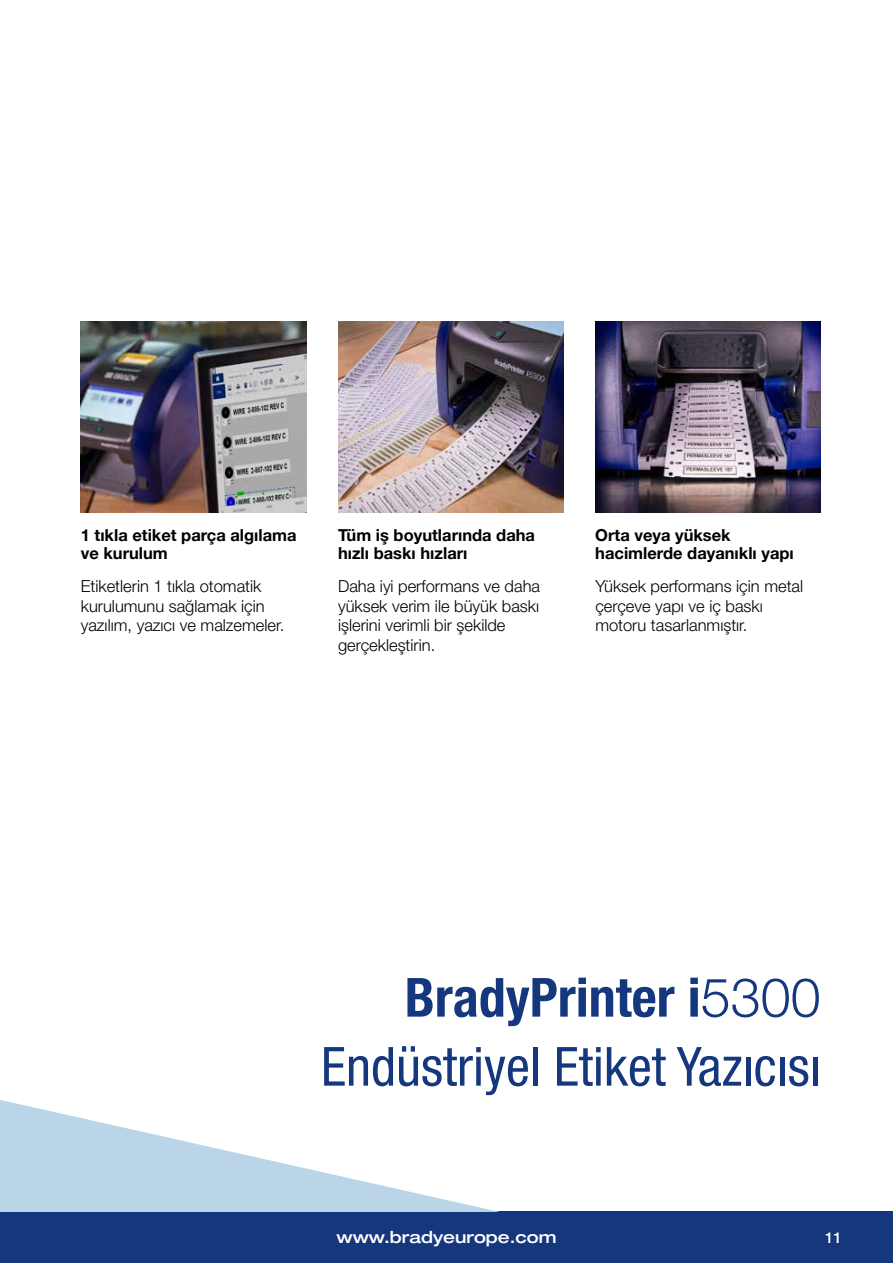
<style>
.page{position:relative;width:893px;height:1263px;background:#fff}
.page>*{position:absolute;margin:0;border:0;box-sizing:border-box;transform-origin:0 0}
.t1{font:condensed 54px/69px "Helvetica Neue LT Pro";color:#14377d;text-align:right}
.t2{font:300 16.5px/19.8px "Helvetica Neue LT Pro";color:#000}
.t3{font:700 16.5px/18px "Helvetica Neue LT Pro";color:#000}
.t4{font:500 expanded 16.5px "Helvetica Neue LT Pro";color:#fff}
.t5{font:500 15px "Helvetica Neue LT Pro";color:#fff}
.s1{font-weight:700}
.s2{font-weight:300;font-stretch:normal}
</style>
<div class="page">
<div style="left:0;top:1212px;width:893px;height:51px;background:#14377d"></div>
<svg style="left:0;top:1100px;width:500px;height:112px"></svg>
<img style="left:338px;top:321px;width:225px;height:191px">
<img style="left:595px;top:321px;width:226px;height:191px">
<img style="left:81px;top:321px;width:225px;height:191px">
<p class="t3" style="left:81px;top:526px;width:217px">1 tıkla etiket parça algılama ve kurulum</p>
<p class="t3" style="left:338px;top:526px;width:199px">Tüm iş boyutlarında daha hızlı baskı hızları</p>
<p class="t3" style="left:595px;top:526px;width:200px">Orta veya yüksek hacimlerde dayanıklı yapı</p>
<p class="t2" style="left:81px;top:576px;width:205px">Etiketlerin 1 tıkla otomatik kurulumunu sağlamak için yazılım, yazıcı ve malzemeler.</p>
<p class="t2" style="left:338px;top:576px;width:204px">Daha iyi performans ve daha yüksek verim ile büyük baskı işlerini verimli bir şekilde gerçekleştirin.</p>
<p class="t2" style="left:595px;top:576px;width:209px">Yüksek performans için metal çerçeve yapı ve iç baskı motoru tasarlanmıştır.</p>
<h1 class="t1" style="left:321px;top:962px;width:501px"><span class="s1">BradyPrinter i</span><span class="s2">5300<br></span>Endüstriyel Etiket Yazıcısı</h1>
<p class="t4" style="left:336px;top:1227px;width:222px">www.bradyeurope.com</p>
<p class="t5" style="left:825px;top:1228px;width:18px">11</p>
</div>
